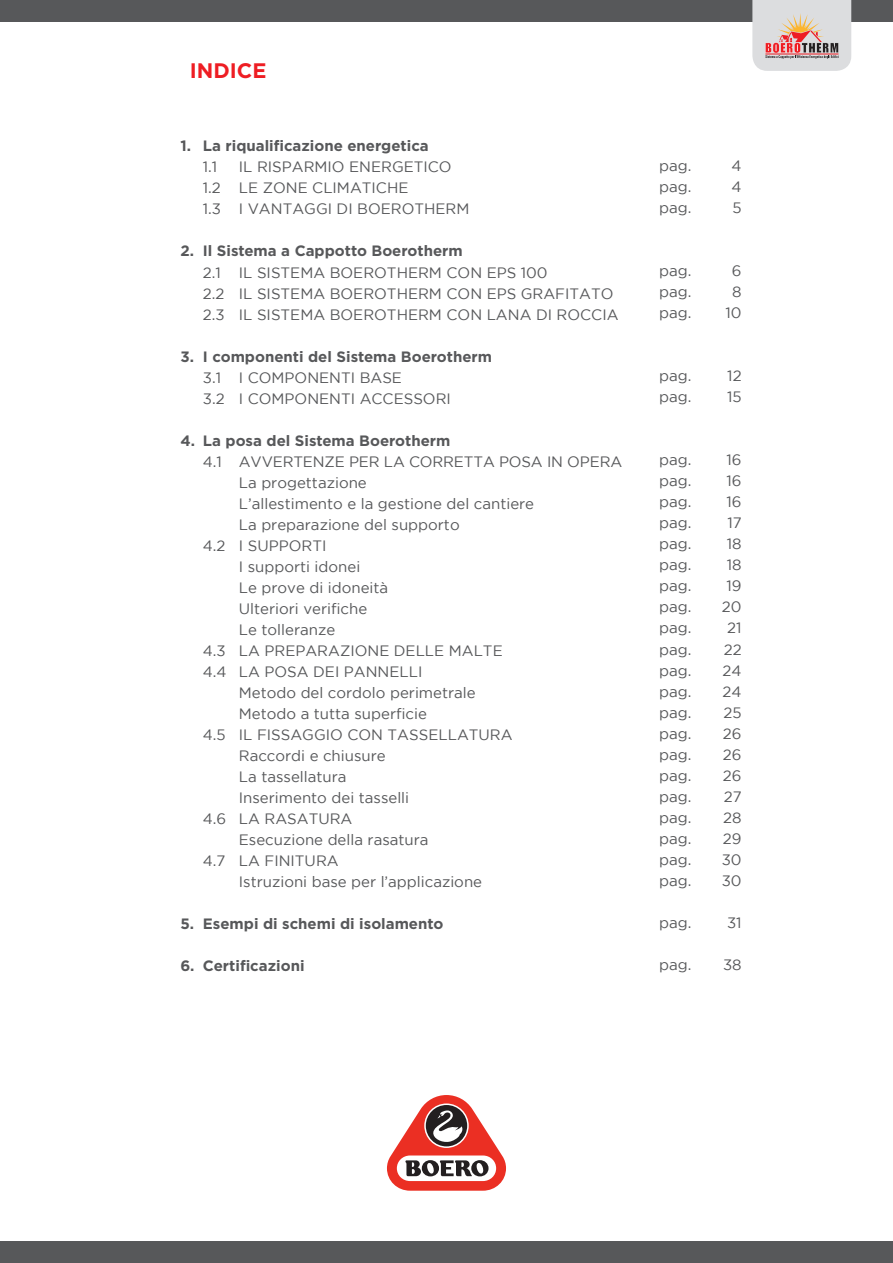
<style>
.page{position:relative;width:893px;height:1263px;background:#fff}
.page>*{position:absolute;margin:0;border:0;box-sizing:border-box;transform-origin:0 0}
.t1{font:700 21px "Gotham";color:#ee1d23}
.t2{font:15px/21px "Gotham";color:#57585a}
.t3{font:700 15px "Gotham";color:#57585a}
</style>
<div class="page">
<div style="left:0;top:1242px;width:893px;height:21px;background:#57585a"></div>
<svg style="left:387px;top:1095px;width:119px;height:96px"></svg>
<div style="left:0;top:0;width:893px;height:21px;background:#57585a"></div>
<svg style="left:752px;top:0;width:99px;height:71px;background:#d6c7c5"></svg>
<h1 class="t1" style="left:190px;top:57px;width:78px">INDICE</h1>
<p class="t3" style="left:180px;top:136px;width:250px">1. La riqualificazione energetica</p>
<p class="t2" style="left:203px;top:156px;width:16px">1.1</p>
<p class="t2" style="left:203px;top:156px;width:268px;text-indent:36px">IL RISPARMIO ENERGETICO<br>1.2 LE ZONE CLIMATICHE<br>1.3 I VANTAGGI DI BOEROTHERM</p>
<p class="t3" style="left:180px;top:241px;width:284px">2. Il Sistema a Cappotto Boerotherm</p>
<p class="t2" style="left:203px;top:261px;width:417px">2.1 IL SISTEMA BOEROTHERM CON EPS 100<br>2.2 IL SISTEMA BOEROTHERM CON EPS GRAFITATO<br>2.3 IL SISTEMA BOEROTHERM CON LANA DI ROCCIA</p>
<p class="t3" style="left:180px;top:346px;width:313px">3. I componenti del Sistema Boerotherm</p>
<p class="t2" style="left:203px;top:366px;width:250px">3.1 I COMPONENTI BASE<br>3.2 I COMPONENTI ACCESSORI</p>
<p class="t3" style="left:180px;top:430px;width:272px">4. La posa del Sistema Boerotherm</p>
<p class="t2" style="left:203px;top:450px;width:421px">4.1 AVVERTENZE PER LA CORRETTA POSA IN OPERA</p>
<p class="t2" style="left:239px;top:471px;width:129px">La progettazione</p>
<p class="t2" style="left:239px;top:492px;width:297px">L’allestimento e la gestione del cantiere</p>
<p class="t2" style="left:239px;top:513px;width:222px">La preparazione del supporto</p>
<p class="t2" style="left:203px;top:534px;width:125px">4.2 I SUPPORTI</p>
<p class="t2" style="left:239px;top:555px;width:123px">I supporti idonei</p>
<p class="t2" style="left:239px;top:576px;width:151px">Le prove di idoneità</p>
<p class="t2" style="left:239px;top:597px;width:130px">Ulteriori verifiche</p>
<p class="t2" style="left:239px;top:618px;width:98px">Le tolleranze</p>
<p class="t2" style="left:203px;top:639px;width:301px">4.3 LA PREPARAZIONE DELLE MALTE</p>
<p class="t2" style="left:203px;top:660px;width:221px">4.4 LA POSA DEI PANNELLI</p>
<p class="t2" style="left:239px;top:681px;width:238px">Metodo del cordolo perimetrale</p>
<p class="t2" style="left:239px;top:702px;width:190px">Metodo a tutta superficie</p>
<p class="t2" style="left:203px;top:723px;width:311px">4.5 IL FISSAGGIO CON TASSELLATURA</p>
<p class="t2" style="left:239px;top:744px;width:148px">Raccordi e chiusure</p>
<p class="t2" style="left:239px;top:765px;width:109px">La tassellatura</p>
<p class="t2" style="left:239px;top:786px;width:172px">Inserimento dei tasselli</p>
<p class="t2" style="left:203px;top:807px;width:151px">4.6 LA RASATURA</p>
<p class="t2" style="left:239px;top:828px;width:191px">Esecuzione della rasatura</p>
<p class="t2" style="left:203px;top:849px;width:137px">4.7 LA FINITURA</p>
<p class="t2" style="left:239px;top:870px;width:245px">Istruzioni base per l’applicazione</p>
<p class="t3" style="left:180px;top:913px;width:265px">5. Esempi di schemi di isolamento</p>
<p class="t3" style="left:180px;top:955px;width:126px">6. Certificazioni</p>
<p class="t2" style="left:659px;top:155px;width:34px">pag.</p>
<p class="t2" style="left:732px;top:155px;width:12px">4</p>
<p class="t2" style="left:659px;top:176px;width:34px">pag.</p>
<p class="t2" style="left:732px;top:176px;width:12px">4</p>
<p class="t2" style="left:659px;top:197px;width:34px">pag.</p>
<p class="t2" style="left:732px;top:197px;width:11px">5</p>
<p class="t2" style="left:659px;top:260px;width:34px">pag.</p>
<p class="t2" style="left:732px;top:260px;width:11px">6</p>
<p class="t2" style="left:659px;top:281px;width:34px">pag.</p>
<p class="t2" style="left:732px;top:281px;width:11px">8</p>
<p class="t2" style="left:659px;top:302px;width:34px">pag.</p>
<p class="t2" style="left:726px;top:302px;width:18px">10</p>
<p class="t2" style="left:659px;top:365px;width:34px">pag.</p>
<p class="t2" style="left:727px;top:365px;width:16px">12</p>
<p class="t2" style="left:659px;top:386px;width:34px">pag.</p>
<p class="t2" style="left:727px;top:386px;width:16px">15</p>
<p class="t2" style="left:659px;top:449px;width:34px">pag.</p>
<p class="t2" style="left:727px;top:449px;width:17px">16</p>
<p class="t2" style="left:659px;top:470px;width:34px">pag.</p>
<p class="t2" style="left:727px;top:470px;width:17px">16</p>
<p class="t2" style="left:659px;top:491px;width:34px">pag.</p>
<p class="t2" style="left:727px;top:491px;width:17px">16</p>
<p class="t2" style="left:659px;top:512px;width:34px">pag.</p>
<p class="t2" style="left:727px;top:512px;width:16px">17</p>
<p class="t2" style="left:659px;top:533px;width:34px">pag.</p>
<p class="t2" style="left:727px;top:533px;width:16px">18</p>
<p class="t2" style="left:659px;top:554px;width:34px">pag.</p>
<p class="t2" style="left:727px;top:554px;width:16px">18</p>
<p class="t2" style="left:659px;top:575px;width:34px">pag.</p>
<p class="t2" style="left:727px;top:575px;width:17px">19</p>
<p class="t2" style="left:659px;top:596px;width:34px">pag.</p>
<p class="t2" style="left:722px;top:596px;width:21px">20</p>
<p class="t2" style="left:659px;top:617px;width:34px">pag.</p>
<p class="t2" style="left:727px;top:617px;width:16px">21</p>
<p class="t2" style="left:659px;top:638px;width:34px">pag.</p>
<p class="t2" style="left:724px;top:638px;width:19px">22</p>
<p class="t2" style="left:659px;top:659px;width:34px">pag.</p>
<p class="t2" style="left:723px;top:659px;width:21px">24</p>
<p class="t2" style="left:659px;top:680px;width:34px">pag.</p>
<p class="t2" style="left:723px;top:680px;width:21px">24</p>
<p class="t2" style="left:659px;top:701px;width:34px">pag.</p>
<p class="t2" style="left:723px;top:701px;width:20px">25</p>
<p class="t2" style="left:659px;top:722px;width:34px">pag.</p>
<p class="t2" style="left:723px;top:722px;width:20px">26</p>
<p class="t2" style="left:659px;top:743px;width:34px">pag.</p>
<p class="t2" style="left:723px;top:743px;width:20px">26</p>
<p class="t2" style="left:659px;top:764px;width:34px">pag.</p>
<p class="t2" style="left:723px;top:764px;width:20px">26</p>
<p class="t2" style="left:659px;top:785px;width:34px">pag.</p>
<p class="t2" style="left:724px;top:785px;width:19px">27</p>
<p class="t2" style="left:659px;top:806px;width:34px">pag.</p>
<p class="t2" style="left:723px;top:806px;width:20px">28</p>
<p class="t2" style="left:659px;top:827px;width:34px">pag.</p>
<p class="t2" style="left:723px;top:827px;width:20px">29</p>
<p class="t2" style="left:659px;top:848px;width:34px">pag.</p>
<p class="t2" style="left:722px;top:848px;width:21px">30</p>
<p class="t2" style="left:659px;top:869px;width:34px">pag.</p>
<p class="t2" style="left:722px;top:869px;width:21px">30</p>
<p class="t2" style="left:659px;top:911px;width:34px">pag.</p>
<p class="t2" style="left:727px;top:911px;width:16px">31</p>
<p class="t2" style="left:659px;top:953px;width:34px">pag.</p>
<p class="t2" style="left:723px;top:953px;width:20px">38</p>
</div>
